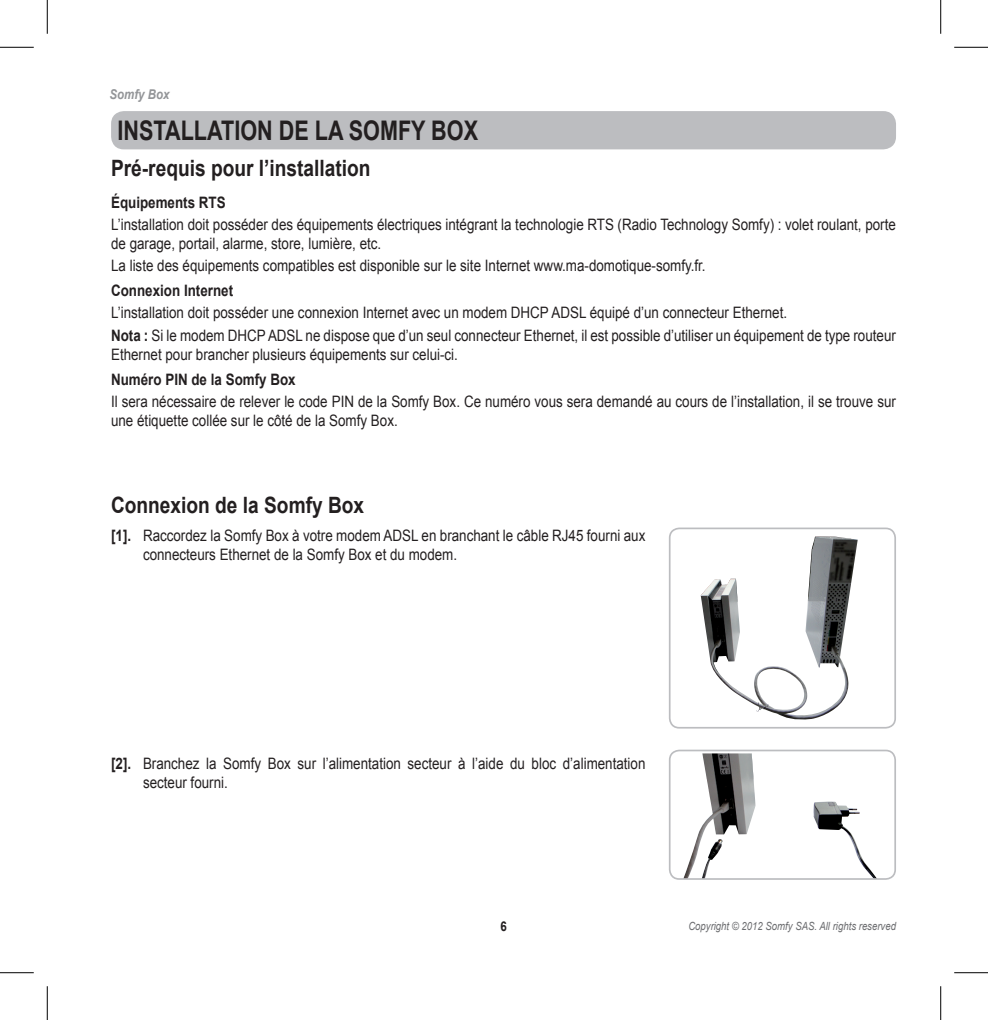
<style>
.page{position:relative;width:988px;height:1020px;background:#fff}
.page>*{position:absolute;margin:0;border:0;box-sizing:border-box;transform-origin:0 0}
.t1{font:700 27px "Arial";color:#231f20;scale:.8 1}
.t2{font:700 22.5px "Arial";color:#231f20;scale:.85 1}
.t3{font:15.75px/18.9px "Arial";color:#231f20;scale:.85 1}
.t4{font:700 15.75px "Arial";color:#231f20;scale:.85 1}
.t5{font:italic 700 13.5px "Arial";color:#939598;scale:.85 1}
.t6{font:700 13.5px "Arial";color:#231f20;scale:.85 1}
.t7{font:italic 11.25px "Arial";color:#6c6d70;scale:.85 1}
.s1{font-weight:700}
</style>
<div class="page">
<div style="left:111px;top:111px;width:785px;height:38px;background:#bcbdc0;border-radius:13px"></div>
<img style="left:684px;top:753px;width:191px;height:123px">
<div style="left:668px;top:749px;width:228px;height:130px;border:2px solid #bcbdc0;border-radius:10px"></div>
<img style="left:700px;top:536px;width:157px;height:184px">
<div style="left:668px;top:527px;width:228px;height:201px;border:2px solid #bcbdc0;border-radius:10px"></div>
<hr style="left:0;top:47px;width:34px;height:1px;background:#000">
<hr style="left:954px;top:47px;width:33px;height:1px;background:#000">
<hr style="left:0;top:972px;width:34px;height:1px;background:#000">
<hr style="left:954px;top:972px;width:33px;height:1px;background:#000">
<hr style="left:47px;top:0;width:1px;height:34px;background:#000">
<hr style="left:47px;top:986px;width:1px;height:33px;background:#000">
<hr style="left:940px;top:0;width:1px;height:34px;background:#000">
<hr style="left:940px;top:986px;width:1px;height:33px;background:#000">
<p class="t5" style="left:109px;top:86px;width:72px">Somfy Box</p>
<h1 class="t1" style="left:117px;top:113px;width:452px">Installation de la somfy box</h1>
<h2 class="t2" style="left:111px;top:153px;width:307px">Pré-requis pour l’installation</h2>
<p class="t4" style="left:111px;top:192px;width:136px">équipements RTS</p>
<p class="t3" style="left:111px;top:215px;width:924px">L’installation doit posséder des équipements électriques intégrant la technologie RTS (Radio Technology Somfy) : volet roulant, porte de garage, portail, alarme, store, lumière, etc.</p>
<p class="t3" style="left:111px;top:256px;width:701px">La liste des équipements compatibles est disponible sur le site Internet www.ma-domotique-somfy.fr.</p>
<p class="t4" style="left:111px;top:280px;width:145px">Connexion Internet</p>
<p class="t3" style="left:111px;top:302px;width:924px;line-height:22.1px">L’installation doit posséder une connexion Internet avec un modem DHCP ADSL équipé d’un connecteur Ethernet.<br><span class="s1">Nota :</span> Si le modem DHCP ADSL ne dispose que d’un seul connecteur Ethernet, il est possible d’utiliser un équipement de type routeur</p>
<p class="t3" style="left:111px;top:344px;width:409px">Ethernet pour brancher plusieurs équipements sur celui-ci.</p>
<p class="t4" style="left:111px;top:369px;width:219px">Numéro PIN de la Somfy Box</p>
<p class="t3" style="left:111px;top:392px;width:924px">Il sera nécessaire de relever le code PIN de la Somfy Box. Ce numéro vous sera demandé au cours de l’installation, il se trouve sur une étiquette collée sur le côté de la Somfy Box.</p>
<h2 class="t2" style="left:111px;top:490px;width:299px">Connexion de la Somfy Box</h2>
<p class="t3" style="left:143px;top:526px;width:592px;text-indent:-32px"><span class="s1">[1].</span> Raccordez la Somfy Box à votre modem ADSL en branchant le câble RJ45 fourni aux connecteurs Ethernet de la Somfy Box et du modem.</p>
<p class="t3" style="left:143px;top:753px;width:592px;text-indent:-32px"><span class="s1">[2].</span> Branchez la Somfy Box sur l’alimentation secteur à l’aide du bloc d’alimentation secteur fourni.</p>
<p class="t6" style="left:500px;top:916px;width:9px">6</p>
<p class="t7" style="left:688px;top:918px;width:246px">Copyright © 2012 Somfy SAS. All rights reserved</p>
</div>
